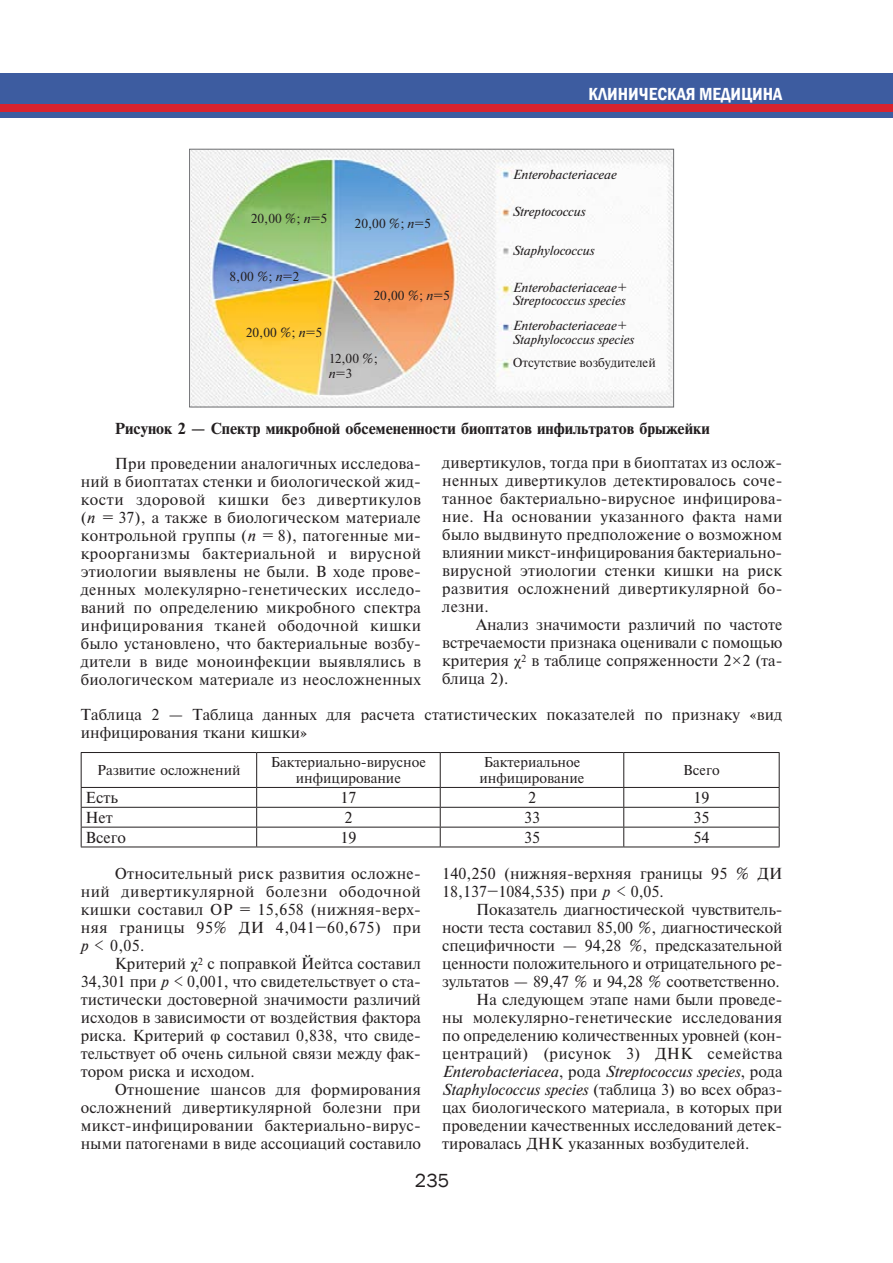
<style>
.page{position:relative;width:893px;height:1263px;background:#fff}
.page>*{position:absolute;margin:0;border:0;box-sizing:border-box;transform-origin:0 0}
.t1{font:19.5px "Franklin Gothic";color:#231f20}
.t2{font:600 condensed 18px "Franklin Gothic";color:#fff}
.t3{font:15px/18px "Newton C";color:#231f20;text-align:justify}
.t4{font:15px "Newton C Bold";color:#231f20}
.t5{font:15px "Newton C Italic";color:#231f20}
.t6{font:13.5px/16.2px "Newton C";color:#231f20;text-align:center}
.t7{font:italic 13.05px/13.5px "Newton";color:#231f20}
.t8{font:13.05px "Newton";color:#231f20}
.s1{font-style:italic}
.s2{font-family:"Newton C Italic"}
.s3{font-family:"Newton"}
.s4{font-family:"Newton C"}
</style>
<div class="page">
<div style="left:0;top:74px;width:893px;height:44px;background:#3d5ca0"></div>
<div style="left:0;top:104px;width:893px;height:8px;background:#d8232e"></div>
<img style="left:191px;top:151px;width:481px;height:254px">
<div style="left:189px;top:149px;width:485px;height:258px;border:1px solid #6c6d70"></div>
<hr style="left:81px;top:752px;width:176px;height:1px;background:#231f20">
<hr style="left:257px;top:752px;width:183px;height:1px;background:#231f20">
<hr style="left:440px;top:752px;width:184px;height:1px;background:#231f20">
<hr style="left:624px;top:752px;width:155px;height:1px;background:#231f20">
<hr style="left:81px;top:787px;width:176px;height:1px;background:#231f20">
<hr style="left:257px;top:787px;width:183px;height:1px;background:#231f20">
<hr style="left:440px;top:787px;width:184px;height:1px;background:#231f20">
<hr style="left:624px;top:787px;width:155px;height:1px;background:#231f20">
<hr style="left:81px;top:807px;width:176px;height:1px;background:#231f20">
<hr style="left:257px;top:807px;width:183px;height:1px;background:#231f20">
<hr style="left:440px;top:807px;width:184px;height:1px;background:#231f20">
<hr style="left:624px;top:807px;width:155px;height:1px;background:#231f20">
<hr style="left:81px;top:827px;width:176px;height:1px;background:#231f20">
<hr style="left:257px;top:827px;width:183px;height:1px;background:#231f20">
<hr style="left:440px;top:827px;width:184px;height:1px;background:#231f20">
<hr style="left:624px;top:827px;width:155px;height:1px;background:#231f20">
<hr style="left:81px;top:847px;width:176px;height:1px;background:#231f20">
<hr style="left:257px;top:847px;width:183px;height:1px;background:#231f20">
<hr style="left:440px;top:847px;width:184px;height:1px;background:#231f20">
<hr style="left:624px;top:847px;width:155px;height:1px;background:#231f20">
<hr style="left:81px;top:753px;width:1px;height:34px;background:#231f20">
<svg style="left:81px;top:788px;width:1px;height:59px"></svg>
<hr style="left:256px;top:753px;width:1px;height:34px;background:#231f20">
<hr style="left:440px;top:753px;width:1px;height:34px;background:#231f20">
<hr style="left:623px;top:753px;width:1px;height:34px;background:#231f20">
<hr style="left:779px;top:753px;width:1px;height:34px;background:#231f20">
<svg style="left:256px;top:788px;width:1px;height:59px"></svg>
<svg style="left:440px;top:788px;width:1px;height:59px"></svg>
<svg style="left:623px;top:788px;width:1px;height:59px"></svg>
<svg style="left:779px;top:788px;width:1px;height:59px"></svg>
<p class="t8" style="left:285px;top:213px;width:13px">%</p>
<p class="t8" style="left:355px;top:218px;width:78px">20,00 ; =<span class="s1">n</span> 5</p>
<p class="t8" style="left:251px;top:213px;width:78px">20,00 ; =<span class="s1">n</span> 5</p>
<p class="t8" style="left:389px;top:218px;width:13px">%</p>
<p class="t8" style="left:257px;top:271px;width:13px">%</p>
<p class="t8" style="left:230px;top:271px;width:71px">8,00 ; =<span class="s1">n</span> 2</p>
<p class="t8" style="left:408px;top:291px;width:13px">%</p>
<p class="t8" style="left:373px;top:291px;width:78px">20,00 ; =<span class="s1">n</span> 5</p>
<p class="t8" style="left:280px;top:327px;width:13px">%</p>
<p class="t8" style="left:246px;top:327px;width:78px">20,00 ; =<span class="s1">n</span> 5</p>
<p class="t8" style="left:362px;top:353px;width:13px">%</p>
<p class="t8" style="left:329px;top:353px;width:51px">12,00 ;</p>
<p class="t8" style="left:329px;top:368px;width:25px"><span class="s1">n</span>=3</p>
<p class="t2" style="left:588px;top:82px;width:195px">Клиническая медицина</p>
<p class="t7" style="left:513px;top:169px;width:106px">Enterobacteriaceae</p>
<p class="t7" style="left:513px;top:206px;width:75px">Streptococcus</p>
<p class="t7" style="left:513px;top:245px;width:83px">Staphylococcus</p>
<p class="t7" style="left:513px;top:282px;width:115px">Enterobacteriaceae+<br>Streptococcus species</p>
<p class="t7" style="left:513px;top:320px;width:123px">Enterobacteriaceae+<br>Staphylococcus species</p>
<p class="t8" style="left:513px;top:357px;width:145px">Отсутствие возбудителей</p>
<p class="t4" style="left:115px;top:419px;width:596px">Рисунок 2 — Спектр микробной обсемененности биоптатов инфильтратов брыжейки</p>
<p class="t3" style="left:81px;top:454px;width:342px;text-indent:34px">При проведении аналогичных исследова&shy;ний в биоптатах стенки и биологической жид&shy;кости здоровой кишки без дивертикулов (<span class="s2">n =</span> 37), а также в биологическом материале контрольной группы (<span class="s2">n =</span> 8), патогенные ми&shy;кроорганизмы бактериальной и вирусной этиологии выявлены не были. В ходе прове&shy;денных молекулярно-генетических исследо&shy;ваний по определению микробного спектра инфицирования тканей ободочной кишки было установлено, что бактериальные возбу&shy;дители в виде моноинфекции выявлялись в биологическом материале из неосложненных</p>
<p class="t3" style="left:442px;top:453px;width:342px">дивертикулов, тогда при в биоптатах из ослож&shy;ненных дивертикулов детектировалось соче&shy;танное бактериально-вирусное инфицирова&shy;ние. На основании указанного факта нами было выдвинуто предположение о возможном влиянии микст-инфицирования бактериально&shy;вирусной этиологии стенки кишки на риск развития осложнений дивертикулярной бо&shy;лезни.</p>
<p class="t3" style="left:442px;top:615px;width:342px;text-indent:34px">Анализ значимости различий по частоте встречаемости признака оценивали с помощью критерия <span class="s3">χ</span><sup>2</sup> в таблице сопряженности 2<span class="s3">×</span>2 (та&shy;блица 2).</p>
<p class="t3" style="left:81px;top:705px;width:703px">Таблица 2 — Таблица данных для расчета статистических показателей по признаку «вид инфицирования ткани кишки»</p>
<p class="t6" style="left:97px;top:762px;width:145px">Развитие осложнений</p>
<p class="t6" style="left:271px;top:754px;width:157px">Бактериально-вирусное инфицирование</p>
<p class="t6" style="left:479px;top:754px;width:107px">Бактериальное инфицирование</p>
<p class="t6" style="left:683px;top:762px;width:38px">Всего</p>
<p class="t3" style="left:85px;top:789px;width:34px">Есть</p>
<p class="t3" style="left:340px;top:789px;width:17px">17</p>
<p class="t3" style="left:528px;top:789px;width:9px">2</p>
<p class="t3" style="left:693px;top:789px;width:17px">19</p>
<p class="t3" style="left:85px;top:808px;width:29px">Нет</p>
<p class="t3" style="left:344px;top:808px;width:9px">2</p>
<p class="t3" style="left:524px;top:808px;width:17px">33</p>
<p class="t3" style="left:693px;top:808px;width:17px">35</p>
<p class="t3" style="left:85px;top:828px;width:42px">Всего</p>
<p class="t3" style="left:340px;top:828px;width:17px">19</p>
<p class="t3" style="left:524px;top:828px;width:17px">35</p>
<p class="t3" style="left:693px;top:828px;width:17px">54</p>
<p class="t3" style="left:81px;top:865px;width:342px;text-indent:34px">Относительный риск развития осложне&shy;ний дивертикулярной болезни ободочной кишки составил ОР = 15,658 (нижняя-верх&shy;няя границы 95% ДИ 4,041–60,675) при <span class="s2">р</span> &lt; 0,05.</p>
<p class="t3" style="left:81px;top:955px;width:342px;text-indent:34px">Критерий <span class="s3">χ</span><sup>2</sup> с поправкой Йейтса составил 34,301 при <span class="s2">р &lt;</span> 0,001, что свидетельствует о ста&shy;тистически достоверной значимости различий исходов в зависимости от воздействия фактора риска. Критерий <span class="s3">φ</span> составил 0,838, что свиде&shy;тельствует об очень сильной связи между фак&shy;тором риска и исходом.</p>
<p class="t3" style="left:81px;top:1081px;width:342px;text-indent:34px">Отношение шансов для формирования осложнений дивертикулярной болезни при микст-инфицировании бактериально-вирус&shy;ными патогенами в виде ассоциаций составило</p>
<p class="t3" style="left:442px;top:865px;width:342px">140,250 (нижняя-верхняя границы 95 % ДИ<br>18,137–1084,535) при <span class="s2">р &lt;</span> 0,05.</p>
<p class="t3" style="left:442px;top:901px;width:342px;text-align:right">Показатель диагностической чувствитель&shy;ности теста составил 85,00 %, диагностической специфичности — 94,28 %, предсказательной ценности положительного и отрицательного ре&shy;зультатов — 89,47 % и 94,28 % соответственно.<br>На следующем этапе нами были проведе-<br>ны молекулярно-генетические исследования по определению количественных уровней (кон&shy;центраций) (рисунок 3) ДНК семейства</p>
<p class="t5" style="left:442px;top:1063px;width:342px">Enterobacteriacea<span class="s4">, рода</span> Streptococcus species<span class="s4">, рода</span></p>
<p class="t3" style="left:442px;top:1081px;width:342px"><span class="s2">Staphylococcus species</span> (таблица 3) во всех образ&shy;цах биологического материала, в которых при проведении качественных исследований детек&shy;тировалась ДНК указанных возбудителей.</p>
<h1 class="t1" style="left:415px;top:1169px;width:36px">235</h1>
</div>
